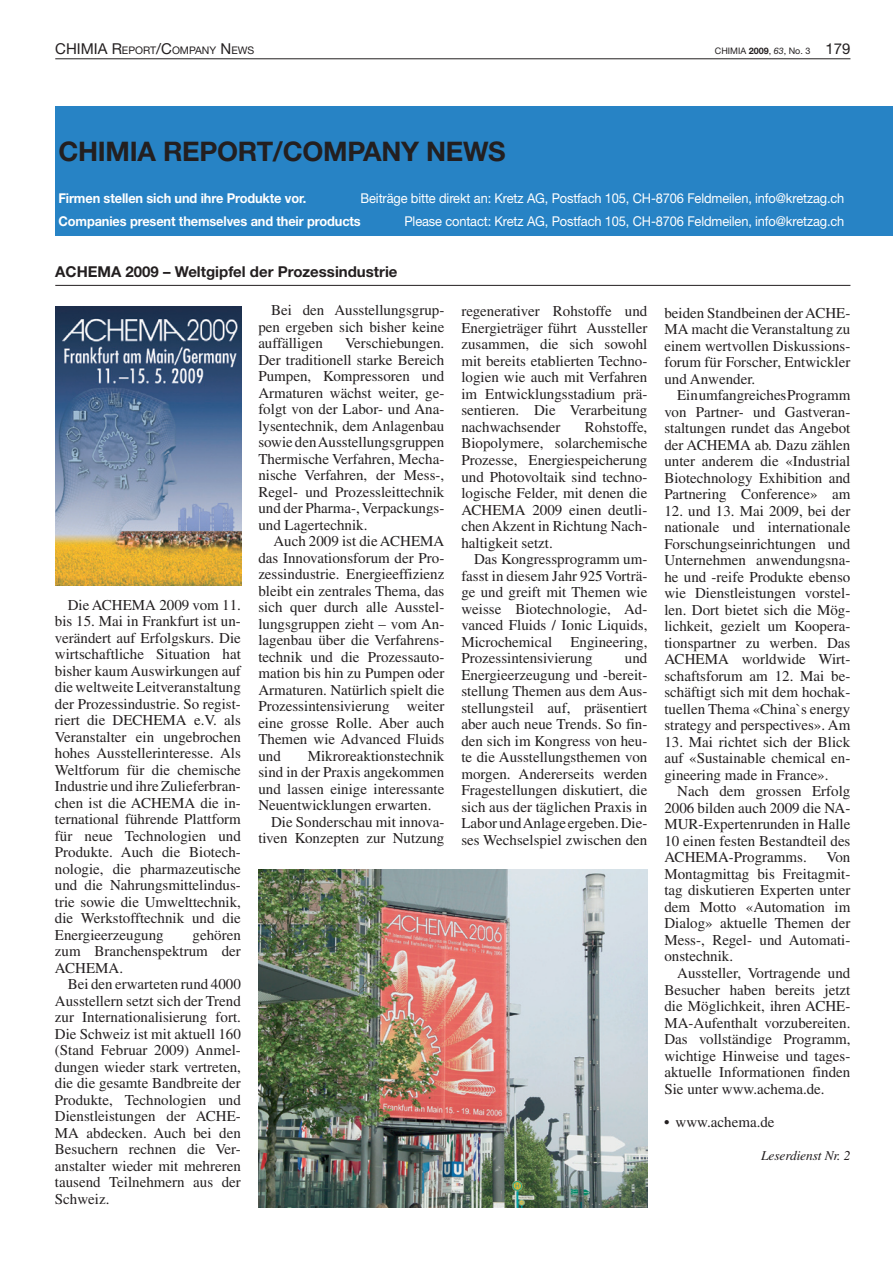
<style>
.page{position:relative;width:893px;height:1263px;background:#fff}
.page>*{position:absolute;margin:0;border:0;box-sizing:border-box;transform-origin:0 0}
.t1{font:700 27px "Helvetica Neue LT";letter-spacing:-.01em;color:#231f20}
.t2{font:15px/16.5px "Times";color:#231f20;text-align:justify}
.t3{font:700 15px "Helvetica Neue LT";color:#231f20}
.t4{font:13.5px "Helvetica Neue LT";letter-spacing:-.01em;color:#fff;scale:.95 1}
.t5{font:700 13.5px "Helvetica Neue LT";letter-spacing:-.01em;color:#fff;scale:.95 1}
.t6{font:italic 13.5px "Times";letter-spacing:-.01em;color:#231f20}
.t7{font:10.5px "Helvetica Neue LT";color:#231f20}
.t8{font:9px "Helvetica Neue LT";color:#231f20}
.s1{font-size:15px}
.s2{font-family:"Helvetica Neue";font-weight:700}
.s3{font-family:"Helvetica Neue";font-style:italic}
.s4{font-family:"Helvetica";font-size:13.5px}
</style>
<div class="page">
<hr style="left:55px;top:59px;width:795px;height:1px;background:#231f20">
<div style="left:55px;top:106px;width:838px;height:130px;background:#2783c5"></div>
<hr style="left:55px;top:285px;width:795px;height:1px;background:#231f20">
<img style="left:55px;top:307px;width:186px;height:279px">
<img style="left:258px;top:870px;width:389px;height:338px">
<p class="t7" style="left:55px;top:44px;width:200px"><span class="s1">C</span><span class="s1">himia</span> <span class="s1">R</span>EPORT<span class="s1">/C</span>OMPANY <span class="s1">N</span> EWS</p>
<p class="t8" style="left:715px;top:46px;width:13px">CHIMIA</p>
<p class="t8" style="left:749px;top:46px;width:103px"><span class="s2">2009</span>, <span class="s3">63</span>, No. 3 <span class="s1">179</span></p>
<h1 class="t1" style="left:58px;top:135px;width:265px">CHIMIA REPORT/Compa</h1>
<h1 class="t1" style="left:381px;top:135px;width:126px">ny News</h1>
<p class="t5" style="left:58px;top:189px;width:262px">Firmen stellen sich und ihre Produkte vor.</p>
<p class="t4" style="left:361px;top:190px;width:511px">Beiträge bitte direkt an: Kretz AG, Postfach 105, CH -8706 Feldmeilen, info@kretzag.ch</p>
<p class="t5" style="left:58px;top:212px;width:320px">Companies present themselves and their products</p>
<p class="t4" style="left:404px;top:213px;width:465px">Please contact: Kretz AG, Postfach 105, CH -8706 Feldmeilen, info@kretzag.ch</p>
<p class="t3" style="left:55px;top:262px;width:344px">ACHEMA 2009 – Weltgipfel der Prozessindustrie</p>
<p class="t2" style="left:55px;top:596px;width:188px;text-indent:13px">Die ACHEMA 2009 vom 11. bis 15. Mai in Frankfurt ist un&shy;verändert auf Erfolgskurs. Die wirtschaftliche Situation hat bisher kaum Auswirkungen auf die weltweite Leitveranstaltung der Prozessindustrie. So regist&shy;riert die DECHEMA e.V. als Veranstalter ein ungebrochen hohes Ausstellerinteresse. Als Weltforum für die chemische Industrie und ihre Zulieferbran&shy;chen ist die ACHEMA die in&shy;ternational führende Plattform für neue Technologien und Produkte. Auch die Biotech&shy;nologie, die pharmazeutische und die Nahrungsmittelindus&shy;trie sowie die Umwelttechnik, die Werkstofftechnik und die Energieerzeugung</p>
<p class="t2" style="left:55px;top:926px;width:188px;text-indent:138px">gehören zum Branchenspektrum der ACHEMA.</p>
<p class="t2" style="left:55px;top:976px;width:188px;text-indent:13px">Bei den erwarteten rund 4000<br>Ausstellern setzt sich der Trend zur Internationalisierung fort.<br>Die Schweiz ist mit aktuell 160 (Stand Februar 2009) Anmel&shy;dungen wieder stark vertreten, die die gesamte Bandbreite der Produkte, Technologien und Dienstleistungen der ACHE-MA abdecken. Auch bei den Besuchern rechnen die Ver&shy;anstalter wieder mit mehreren tausend Teilnehmern aus der Schweiz.</p>
<p class="t2" style="left:258px;top:302px;width:188px;text-indent:13px">Bei den Ausstellungsgrup&shy;pen ergeben sich bisher keine auffälligen</p>
<p class="t2" style="left:258px;top:335px;width:188px;text-indent:87px">Verschiebungen.<br>Der traditionell starke Bereich Pumpen, Kompressoren und Armaturen wächst weiter, ge&shy;folgt von der Labor- und Ana&shy;lysentechnik, dem Anlagenbau sowie den Ausstellungsgruppen Thermische Verfahren, Mecha&shy;nische Verfahren, der Mess-, Regel- und Prozessleittechnik und der Pharma-, Verpackungs&shy;und Lagertechnik.</p>
<p class="t2" style="left:258px;top:533px;width:188px;text-indent:15px">Auch 2009 ist die ACHEMA das Innovationsforum der Pro&shy;zessindustrie. Energieeffizienz bleibt ein zentrales Thema, das sich quer durch alle Ausstel&shy;lungsgruppen zieht – vom An&shy;lagenbau über die Verfahrens&shy;technik und die Prozessauto&shy;mation bis hin zu Pumpen oder Armaturen. Natürlich spielt die Prozessintensivierung weiter eine grosse Rolle. Aber auch Themen wie Advanced Fluids und</p>
<p class="t2" style="left:308px;top:747px;width:138px">Mikroreaktionstechnik</p>
<p class="t2" style="left:258px;top:764px;width:187px">sind in der Praxis angekommen</p>
<p class="t2" style="left:258px;top:780px;width:188px">und lassen einige interessante</p>
<p class="t2" style="left:258px;top:797px;width:175px">Neuentwicklungen erwarten.</p>
<p class="t2" style="left:271px;top:813px;width:175px">Die Sonderschau mit innova-</p>
<p class="t2" style="left:258px;top:830px;width:188px">tiven Konzepten zur Nutzung</p>
<p class="t2" style="left:461px;top:303px;width:188px">regenerativer Rohstoffe und Energieträger führt Aussteller zusammen, die sich sowohl mit bereits etablierten Techno&shy;logien wie auch mit Verfahren im Entwicklungsstadium prä&shy;sentieren. Die Verarbeitung nachwachsender</p>
<p class="t2" style="left:461px;top:419px;width:188px;text-indent:123px">Rohstoffe, Biopolymere, solarchemische Prozesse, Energiespeicherung und Photovoltaik sind techno&shy;logische Felder, mit denen die ACHEMA 2009 einen deutli&shy;chen Akzent in Richtung Nach&shy;haltigkeit setzt.</p>
<p class="t2" style="left:461px;top:551px;width:188px;text-indent:13px">Das Kongressprogramm um&shy;fasst in diesem Jahr 925 Vorträ&shy;ge und greift mit Themen wie weisse Biotechnologie, Ad&shy;vanced Fluids / Ionic Liquids, Microchemical Engineering, Prozessintensivierung</p>
<p class="t2" style="left:461px;top:650px;width:188px;text-indent:164px">und Energieerzeugung und -bereit&shy;stellung Themen aus dem Aus&shy;stellungsteil auf, präsentiert aber auch neue Trends. So fin&shy;den sich im Kongress von heu&shy;te die Ausstellungsthemen von morgen. Andererseits werden Fragestellungen diskutiert, die sich aus der täglichen Praxis in Labor und Anlage ergeben. Die&shy;ses Wechselspiel zwischen den</p>
<p class="t2" style="left:664px;top:305px;width:188px">beiden Standbeinen der ACHE-MA macht die Veranstaltung zu einem wertvollen Diskussions&shy;forum für Forscher, Entwickler und Anwender.</p>
<p class="t2" style="left:664px;top:387px;width:188px;text-indent:13px">Ein umfangreiches Programm von Partner- und Gastveran&shy;staltungen rundet das Angebot der ACHEMA ab. Dazu zählen unter anderem die «Industrial Biotechnology Exhibition and Partnering Conference» am</p>
<p class="t2" style="left:664px;top:503px;width:188px">12. und 13. Mai 2009, bei der nationale und internationale Forschungseinrichtungen und Unternehmen anwendungsna&shy;he und -reife Produkte ebenso wie Dienstleistungen vorstel&shy;len. Dort bietet sich die Mög&shy;lichkeit, gezielt um Koopera&shy;tionspartner zu werben. Das ACHEMA worldwide Wirt&shy;schaftsforum am 12. Mai be&shy;schäftigt sich mit dem hochak&shy;tuellen Thema «China`s energy strategy and perspectives». Am</p>
<p class="t2" style="left:664px;top:734px;width:188px">13. Mai richtet sich der Blick auf «Sustainable chemical en&shy;gineering made in France».</p>
<p class="t2" style="left:664px;top:783px;width:188px;text-indent:13px">Nach dem grossen Erfolg 2006 bilden auch 2009 die NA-MUR-Expertenrunden in Halle 10 einen festen Bestandteil des ACHEMA-Programms.</p>
<p class="t2" style="left:664px;top:849px;width:188px;text-indent:162px">Von Montagmittag bis Freitagmit&shy;tag diskutieren Experten unter dem Motto «Automation im Dialog» aktuelle Themen der Mess-, Regel- und Automati&shy;onstechnik.</p>
<p class="t2" style="left:664px;top:965px;width:188px;text-indent:13px">Aussteller, Vortragende und Besucher haben bereits jetzt die Möglichkeit, ihren ACHE-MA-Aufenthalt vorzubereiten.<br>Das vollständige Programm, wichtige Hinweise und tages&shy;aktuelle Informationen finden Sie unter www.achema.de.</p>
<p class="t2" style="left:664px;top:1113px;width:112px"><span class="s4">•</span> www.achema.de</p>
<p class="t6" style="left:761px;top:1147px;width:91px">Leserdienst Nr. 2</p>
</div>
